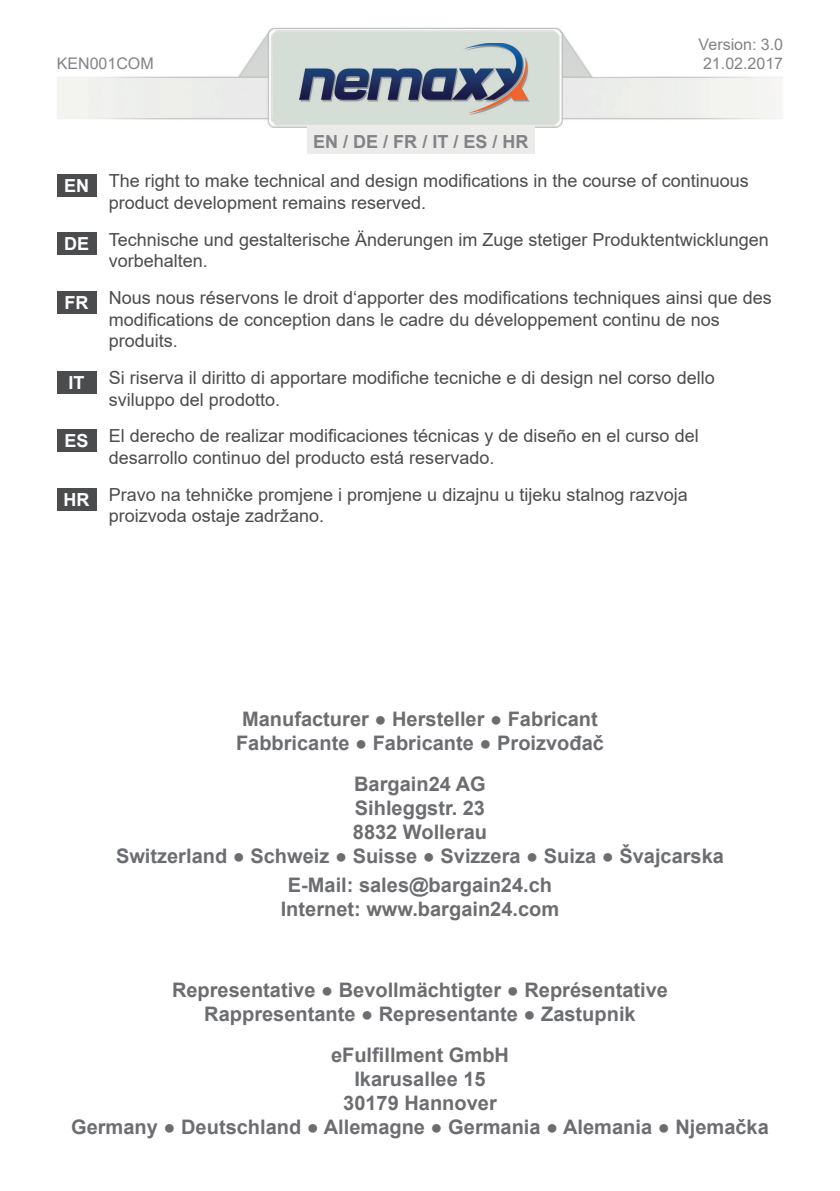
<style>
.page{position:relative;width:840px;height:1191px;background:#fff}
.page>*{position:absolute;margin:0;border:0;box-sizing:border-box;transform-origin:0 0}
.t1{font:700 20px/24px "Arial";color:#6c6d70;text-align:center}
.t2{font:18px/21.6px "Arial";color:#4b4c4d}
.t3{font:700 18px "Arial";color:#818386}
.t4{font:700 18px "Arial";color:#fff}
.t5{font:16px "Arial";color:#818386}
</style>
<div class="page">
<img style="left:57px;top:27px;width:725px;height:101px">
<img style="left:300px;top:43px;width:229px;height:71px">
<div style="left:307px;top:125px;width:227px;height:29px;background:#ebebea"></div>
<div style="left:57px;top:174px;width:39px;height:23px;background:#4b4c4d"></div>
<div style="left:57px;top:232px;width:39px;height:23px;background:#4b4c4d"></div>
<div style="left:57px;top:291px;width:39px;height:22px;background:#4b4c4d"></div>
<div style="left:57px;top:371px;width:39px;height:22px;background:#4b4c4d"></div>
<div style="left:57px;top:429px;width:39px;height:23px;background:#4b4c4d"></div>
<div style="left:57px;top:488px;width:39px;height:22px;background:#4b4c4d"></div>
<p class="t5" style="left:698px;top:33px;width:86px">Version: 3.0</p>
<p class="t5" style="left:57px;top:52px;width:98px">KEN001COM</p>
<p class="t5" style="left:702px;top:52px;width:82px">21.02.2017</p>
<p class="t3" style="left:313px;top:129px;width:217px">EN / DE / FR / IT / ES / HR</p>
<p class="t4" style="left:64px;top:173px;width:27px">EN</p>
<p class="t2" style="left:109px;top:170px;width:641px">The right to make technical and design modifications in the course of continuous product development remains reserved.</p>
<p class="t4" style="left:64px;top:231px;width:27px">DE</p>
<p class="t2" style="left:109px;top:228px;width:661px">Technische und gestalterische Änderungen im Zuge stetiger Produktentwicklungen vorbehalten.</p>
<p class="t4" style="left:65px;top:290px;width:25px">FR</p>
<p class="t2" style="left:109px;top:287px;width:664px">Nous nous réservons le droit d‘apporter des modifications techniques ainsi que des modifications de conception dans le cadre du développement continu de nos produits.</p>
<p class="t4" style="left:69px;top:370px;width:18px">IT</p>
<p class="t2" style="left:109px;top:367px;width:607px">Si riserva il diritto di apportare modifiche tecniche e di design nel corso dello sviluppo del prodotto.</p>
<p class="t4" style="left:65px;top:428px;width:26px">ES</p>
<p class="t2" style="left:109px;top:425px;width:591px">El derecho de realizar modificaciones técnicas y de diseño en el curso del desarrollo continuo del producto está reservado.</p>
<p class="t4" style="left:64px;top:486px;width:27px">HR</p>
<p class="t2" style="left:109px;top:483px;width:580px">Pravo na tehničke promjene i promjene u dizajnu u tijeku stalnog razvoja proizvoda ostaje zadržano.</p>
<p class="t1" style="left:236px;top:707px;width:369px">Manufacturer ● Hersteller ● Fabricant<br>Fabbricante ● Fabricante ● Proizvođač</p>
<p class="t1" style="left:116px;top:772px;width:609px">Bargain24 AG<br>Sihleggstr. 23<br>8832 Wollerau<br>Switzerland ● Schweiz ● Suisse ● Svizzera ● Suiza ● Švajcarska</p>
<p class="t1" style="left:280px;top:873px;width:280px">E-Mail: sales@bargain24.ch<br>Internet: www.bargain24.com</p>
<p class="t1" style="left:172px;top:978px;width:497px">Representative ● Bevollmächtigter ● Représentative<br>Rappresentante ● Representante ● Zastupnik</p>
<p class="t1" style="left:71px;top:1043px;width:698px">eFulfillment GmbH<br>Ikarusallee 15<br>30179 Hannover<br>Germany ● Deutschland ● Allemagne ● Germania ● Alemania ● Njemačka</p>
</div>
